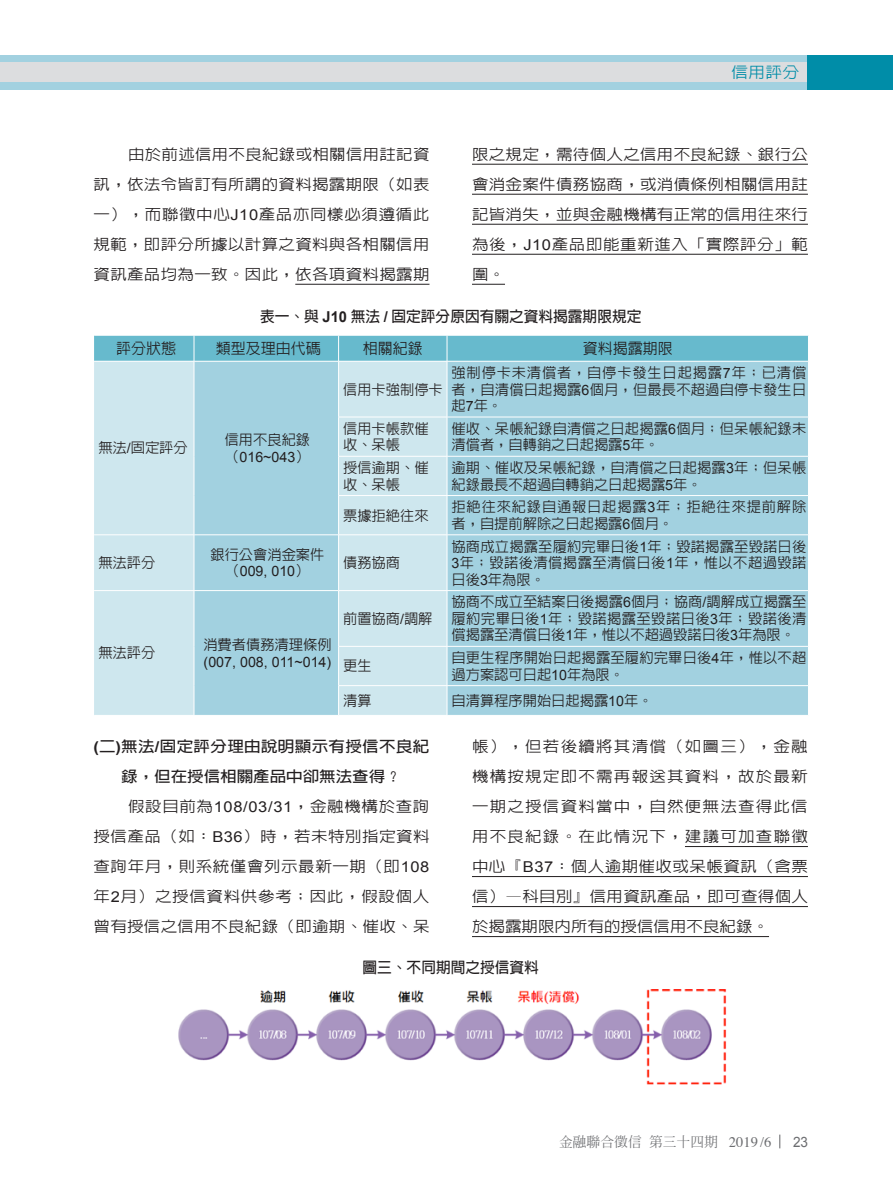
<style>
.page{position:relative;width:893px;height:1191px;background:#fff}
.page>*{position:absolute;margin:0;border:0;box-sizing:border-box;transform-origin:0 0}
.t1{font:500 15.3px "AR Hei B5";color:#008da8;scale:1.1 1}
._07_內文{font:500 15px/30px "AR Hei B5";letter-spacing:.02em;color:#231f20;text-align:justify;scale:1.1 1}
._09_統計圖標題{font:700 15px "AR Hei B5";color:#231f20}
._07_內文-2{font:700 15px/30px "AR Hei B5";letter-spacing:.02em;color:#231f20;text-align:center;scale:1.1 1}
._07_內文-3{font:500 15px "AR Hei B5";letter-spacing:.02em;color:#231f20}
._07_內文-4{font:500 15px "AR Hei B5";color:#231f20}
._07_內文-5{font:500 14.25px/16.5px "AR Hei B5";letter-spacing:.015em;color:#231f20}
._07_內文-6{font:500 14.25px/16.5px "AR Hei B5";letter-spacing:.06em;color:#231f20}
._07_內文-7{font:14.25px "Arial";color:#231f20}
.t2{font:14.25px "Arial";color:#6c6d70;scale:.95 1}
.t3{font:500 13.8px "AR Ming B5";color:#6c6d70}
.s1{font-family:"Arial";font-weight:400}
.s2{font-family:"Arial"}
.s3{font-family:"AR Hei B5";font-weight:500}
.s4{font-family:"Times";font-weight:400;font-size:14.55px}
</style>
<div class="page">
<div style="left:0;top:55px;width:893px;height:34px;background:#a2d1e0"></div>
<div style="left:0;top:62px;width:893px;height:20px;background:#dcdddf"></div>
<div style="left:808px;top:55px;width:85px;height:34px;background:#008da8"></div>
<svg style="left:779px;top:1134px;width:1px;height:14px"></svg>
<hr style="left:295px;top:284px;width:134px;height:1px;background:#231f20">
<hr style="left:472px;top:164px;width:336px;height:1px;background:#231f20">
<hr style="left:472px;top:194px;width:336px;height:1px;background:#231f20">
<hr style="left:472px;top:224px;width:336px;height:1px;background:#231f20">
<hr style="left:472px;top:254px;width:336px;height:1px;background:#231f20">
<hr style="left:472px;top:284px;width:33px;height:1px;background:#231f20">
<div style="left:94px;top:362px;width:100px;height:353px;background:#cee7ee"></div>
<svg style="left:195px;top:362px;width:613px;height:353px;background:#aad5e2"></svg>
<svg style="left:94px;top:335px;width:715px;height:26px;background:#6dbdcf"></svg>
<hr style="left:338px;top:361px;width:1px;height:56px;background:#fff">
<hr style="left:447px;top:361px;width:1px;height:56px;background:#fff">
<hr style="left:338px;top:417px;width:109px;height:1px;background:#fff">
<hr style="left:338px;top:417px;width:1px;height:39px;background:#fff">
<hr style="left:447px;top:417px;width:362px;height:1px;background:#fff">
<hr style="left:447px;top:417px;width:1px;height:39px;background:#fff">
<hr style="left:338px;top:456px;width:109px;height:1px;background:#fff">
<hr style="left:338px;top:456px;width:1px;height:39px;background:#fff">
<hr style="left:447px;top:456px;width:362px;height:1px;background:#fff">
<hr style="left:447px;top:456px;width:1px;height:39px;background:#fff">
<hr style="left:338px;top:495px;width:109px;height:1px;background:#fff">
<hr style="left:338px;top:496px;width:1px;height:38px;background:#fff">
<hr style="left:447px;top:495px;width:362px;height:1px;background:#fff">
<hr style="left:447px;top:496px;width:1px;height:38px;background:#fff">
<hr style="left:94px;top:534px;width:100px;height:1px;background:#fff">
<hr style="left:194px;top:534px;width:145px;height:1px;background:#fff">
<hr style="left:339px;top:534px;width:108px;height:1px;background:#fff">
<hr style="left:338px;top:535px;width:1px;height:55px;background:#fff">
<hr style="left:447px;top:534px;width:362px;height:1px;background:#fff">
<hr style="left:447px;top:535px;width:1px;height:55px;background:#fff">
<hr style="left:94px;top:590px;width:100px;height:1px;background:#fff">
<hr style="left:194px;top:590px;width:145px;height:1px;background:#fff">
<hr style="left:339px;top:590px;width:108px;height:1px;background:#fff">
<hr style="left:338px;top:591px;width:1px;height:55px;background:#fff">
<hr style="left:447px;top:590px;width:362px;height:1px;background:#fff">
<hr style="left:447px;top:591px;width:1px;height:55px;background:#fff">
<hr style="left:338px;top:646px;width:109px;height:1px;background:#fff">
<hr style="left:338px;top:646px;width:1px;height:39px;background:#fff">
<hr style="left:447px;top:646px;width:362px;height:1px;background:#fff">
<hr style="left:447px;top:646px;width:1px;height:39px;background:#fff">
<hr style="left:338px;top:685px;width:109px;height:1px;background:#fff">
<svg style="left:338px;top:686px;width:1px;height:29px"></svg>
<hr style="left:447px;top:685px;width:362px;height:1px;background:#fff">
<svg style="left:447px;top:686px;width:1px;height:29px"></svg>
<hr style="left:685px;top:846px;width:123px;height:1px;background:#231f20">
<hr style="left:472px;top:876px;width:336px;height:1px;background:#231f20">
<hr style="left:472px;top:906px;width:336px;height:1px;background:#231f20">
<hr style="left:472px;top:936px;width:297px;height:1px;background:#231f20">
<img style="left:178px;top:989px;width:549px;height:95px">
<p class="t1" style="left:732px;top:65px;width:63px">信用評分</p>
<p class="_07_內文" style="left:94px;top:139px;width:307px;text-indent:34px">由於前述信用不良紀錄或相關信用註記資訊，依法令皆訂有所謂的資料揭露期限（如表一），而聯徵中心<span class="s1">J10</span>產品亦同樣必須遵循此規範，即評分所據以計算之資料與各相關信用資訊產品均為一致。因此，依各項資料揭露期</p>
<p class="_09_統計圖標題" style="left:260px;top:308px;width:383px">表一、與 <span class="s2">J10</span> 無法 <span class="s2">/</span> 固定評分原因有關之資料揭露期限規定</p>
<p class="_07_內文" style="left:472px;top:139px;width:307px">限之規定，需待個人之信用不良紀錄、銀行公會消金案件債務協商，或消債條例相關信用註記皆消失，並與金融機構有正常的信用往來行為後，<span class="s1">J10</span>產品即能重新進入「實際評分」範圍。</p>
<p class="_07_內文-3" style="left:116px;top:341px;width:61px">評分狀態</p>
<p class="_07_內文-4" style="left:216px;top:341px;width:106px">類型及理由代碼</p>
<p class="_07_內文-3" style="left:363px;top:341px;width:61px">相關紀錄</p>
<p class="_07_內文-3" style="left:583px;top:341px;width:91px">資料揭露期限</p>
<p class="_07_內文-5" style="left:98px;top:440px;width:91px">無法<span class="s1">/</span>固定評分</p>
<p class="_07_內文-5" style="left:98px;top:554px;width:58px">無法評分</p>
<p class="_07_內文-5" style="left:225px;top:431px;width:87px">信用不良紀錄</p>
<p class="_07_內文-7" style="left:225px;top:447px;width:86px"><span class="s3">（</span>016~043<span class="s3">）</span></p>
<p class="_07_內文-5" style="left:210px;top:546px;width:115px">銀行公會消金案件</p>
<p class="_07_內文-7" style="left:225px;top:562px;width:85px"><span class="s3">（</span>009, 010<span class="s3">）</span></p>
<p class="_07_內文-5" style="left:343px;top:381px;width:101px">信用卡強制停卡</p>
<p class="_07_內文-5" style="left:451px;top:364px;width:356px;text-align:justify">強制停卡未清償者，自停卡發生日起揭露<span class="s1">7</span>年；已清償者，自清償日起揭露<span class="s1">6</span>個月，但最長不超過自停卡發生日起<span class="s1">7</span>年。</p>
<p class="_07_內文-5" style="left:343px;top:420px;width:87px">信用卡帳款催收、呆帳</p>
<p class="_07_內文-5" style="left:451px;top:420px;width:356px">催收、呆帳紀錄自清償之日起揭露<span class="s1">6</span>個月；但呆帳紀錄未清償者，自轉銷之日起揭露<span class="s1">5</span>年。</p>
<p class="_07_內文-5" style="left:343px;top:459px;width:87px">授信逾期、催收、呆帳</p>
<p class="_07_內文-5" style="left:451px;top:459px;width:356px">逾期、催收及呆帳紀錄，自清償之日起揭露<span class="s1">3</span>年；但呆帳紀錄最長不超過自轉銷之日起揭露<span class="s1">5</span>年。</p>
<p class="_07_內文-5" style="left:343px;top:507px;width:87px">票據拒絕往來</p>
<p class="_07_內文-6" style="left:451px;top:499px;width:356px">拒絕往來紀錄自通報日起揭露<span class="s1">3</span>年；拒絕往來提前解除者，自提前解除之日起揭露<span class="s1">6</span>個月。</p>
<p class="_07_內文-5" style="left:343px;top:554px;width:58px">債務協商</p>
<p class="_07_內文-5" style="left:451px;top:538px;width:356px;text-align:justify">協商成立揭露至履約完畢日後<span class="s1">1</span>年；毀諾揭露至毀諾日後<span class="s1">3</span>年；毀諾後清償揭露至清償日後<span class="s1">1</span>年，惟以不超過毀諾日後<span class="s1">3</span>年為限。</p>
<p class="_07_內文-5" style="left:451px;top:594px;width:356px;text-align:justify">協商不成立至結案日後揭露<span class="s1">6</span>個月；協商<span class="s1">/</span>調解成立揭露至履約完畢日後<span class="s1">1</span>年；毀諾揭露至毀諾日後<span class="s1">3</span>年；毀諾後清償揭露至清償日後<span class="s1">1</span>年，惟以不超過毀諾日後<span class="s1">3</span>年為限。</p>
<p class="_07_內文-5" style="left:343px;top:610px;width:91px">前置協商<span class="s1">/</span>調解</p>
<p class="_07_內文-5" style="left:203px;top:636px;width:130px">消費者債務清理條例</p>
<p class="_07_內文-7" style="left:204px;top:652px;width:129px">(007, 008, 011~014)</p>
<p class="_07_內文-5" style="left:98px;top:645px;width:58px">無法評分</p>
<p class="_07_內文-5" style="left:343px;top:658px;width:30px">更生</p>
<p class="_07_內文-5" style="left:451px;top:649px;width:356px">自更生程序開始日起揭露至履約完畢日後<span class="s1">4</span>年，惟以不超過方案認可日起<span class="s1">10</span>年為限。</p>
<p class="_07_內文-5" style="left:343px;top:692px;width:30px">清算</p>
<p class="_07_內文-5" style="left:451px;top:692px;width:203px">自清算程序開始日起揭露<span class="s1">10</span>年。</p>
<p class="_07_內文-2" style="left:94px;top:731px;width:307px"><span class="s2">(</span>二<span class="s2">)</span>無法<span class="s2">/</span>固定評分理由說明顯示有授信不良紀錄，但在授信相關產品中卻無法查得？</p>
<p class="_07_內文" style="left:94px;top:791px;width:307px;text-indent:34px">假設目前為<span class="s1">108/03/31</span>，金融機構於查詢授信產品（如：<span class="s1">B36</span>）時，若未特別指定資料查詢年月，則系統僅會列示最新一期（即<span class="s1">108</span>年<span class="s1">2</span>月）之授信資料供參考；因此，假設個人曾有授信之信用不良紀錄（即逾期、催收、呆</p>
<p class="_07_內文" style="left:472px;top:731px;width:307px">帳），但若後續將其清償（如圖三），金融機構按規定即不需再報送其資料，故於最新一期之授信資料當中，自然便無法查得此信用不良紀錄。在此情況下，建議可加查聯徵中心『<span class="s1">B37</span>：個人逾期催收或呆帳資訊（含票信）—科目別』信用資訊產品，即可查得個人於揭露期限內所有的授信信用不良紀錄。</p>
<p class="_09_統計圖標題" style="left:363px;top:959px;width:178px">圖三、不同期間之授信資料</p>
<p class="t3" style="left:559px;top:1135px;width:214px">金融聯合徵信第三十四期 <span class="s4">2019 /6</span></p>
<p class="t2" style="left:793px;top:1132px;width:17px">23</p>
</div>
